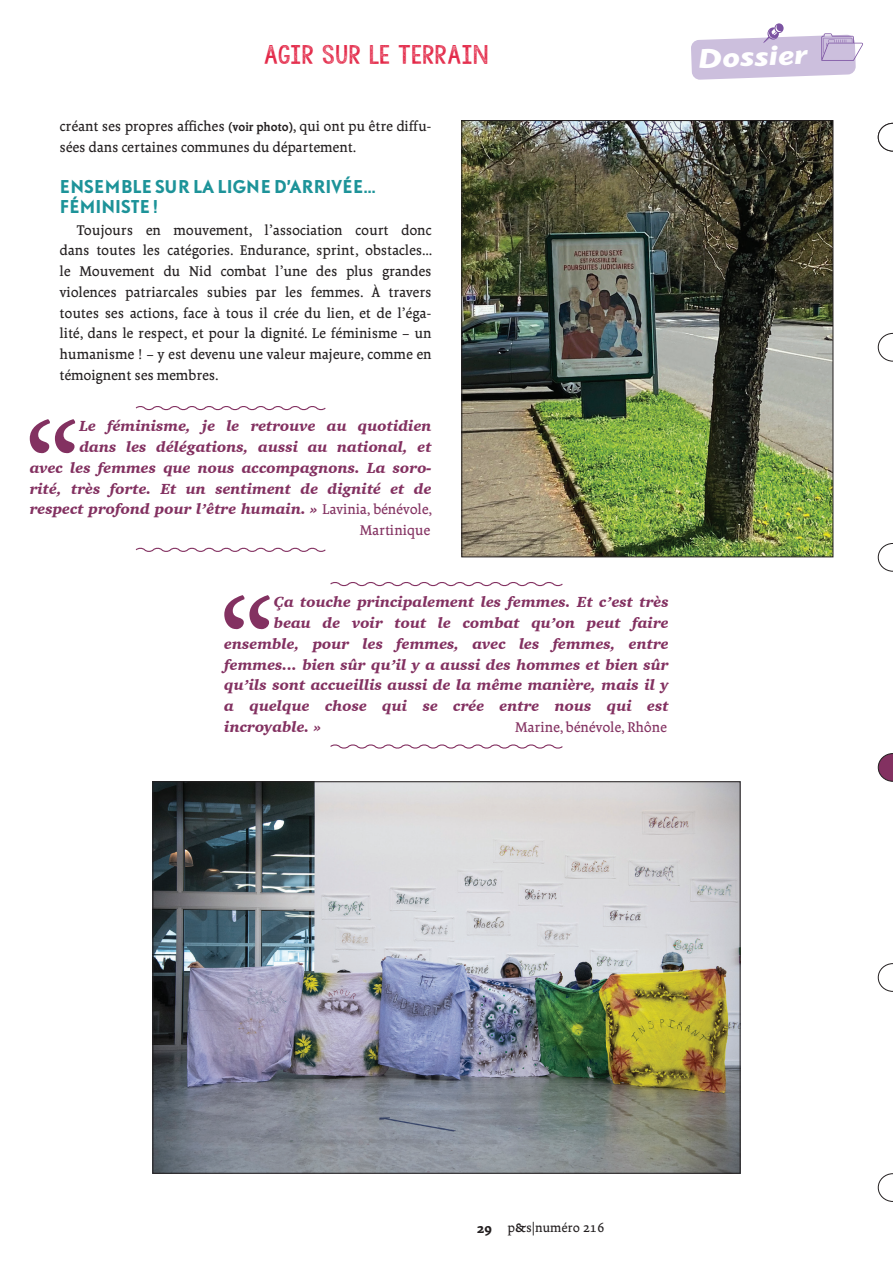
<style>
.page{position:relative;width:893px;height:1263px;background:#fff}
.page>*{position:absolute;margin:0;border:0;box-sizing:border-box;transform-origin:0 0}
.t1{font:italic 700 28.5px "Today SB";color:#fff;scale:1.2 1}
.t2{font:21px "KG Allof Me";color:#e32747;scale:1.2 1}
.t3{font:700 16.5px/19.8px "DTL Nobel T";color:#1d9399;scale:.95 1}
.t4{font:italic 900 15px/20.7px "Charter";color:#833161;text-align:right}
.t5{font:15px/20.7px "Borges Gris";color:#231f20}
.t6{font:15px "Borges Gris";color:#833161}
.t7{font:13.5px "Borges Gris";color:#231f20}
.s1{font-family:"Borges Negra";font-size:12.75px}
.s2{font-family:"Borges Gris";font-weight:400;font-style:normal}
.s3{font-family:"Borges Super Negra"}
.s4{font-family:"Borges Negra"}
</style>
<div class="page">
<svg style="left:691px;top:23px;width:172px;height:57px"></svg>
<svg style="left:878px;top:963px;width:15px;height:29px"></svg>
<svg style="left:878px;top:123px;width:15px;height:28px"></svg>
<svg style="left:878px;top:333px;width:15px;height:29px"></svg>
<svg style="left:878px;top:1173px;width:15px;height:29px"></svg>
<svg style="left:878px;top:543px;width:15px;height:29px"></svg>
<svg style="left:878px;top:753px;width:15px;height:29px"></svg>
<svg style="left:135px;top:406px;width:191px;height:5px"></svg>
<svg style="left:135px;top:547px;width:191px;height:5px"></svg>
<svg style="left:30px;top:419px;width:45px;height:34px"></svg>
<img style="left:154px;top:783px;width:584px;height:389px">
<img style="left:463px;top:122px;width:368px;height:433px">
<svg style="left:330px;top:582px;width:233px;height:5px"></svg>
<svg style="left:330px;top:744px;width:233px;height:5px"></svg>
<svg style="left:224px;top:595px;width:46px;height:34px"></svg>
<h2 class="t2" style="left:264px;top:41px;width:189px">AGIR SUR LE TERRAIN</h2>
<h1 class="t1" style="left:699px;top:43px;width:93px;rotate:-2deg">Dossier</h1>
<p class="t5" style="left:60px;top:117px;width:374px">créant ses propres affiches <span class="s1">(voir photo)</span>, qui ont pu être diffu&shy;sées dans certaines communes du département.</p>
<p class="t3" style="left:60px;top:176px;width:334px">ENSEMBLE SUR LA LIGNE D’ARRIVÉE...<br>FÉMINISTE !</p>
<p class="t5" style="left:60px;top:221px;width:374px;text-align:justify;text-indent:17px">Toujours en mouvement, l’association court donc dans toutes les catégories. Endurance, sprint, obstacles... le Mouvement du Nid combat l’une des plus grandes violences patriarcales subies par les femmes. À travers toutes ses actions, face à tous il crée du lien, et de l’éga&shy;lité, dans le respect, et pour la dignité. Le féminisme – un humanisme ! – y est devenu une valeur majeure, comme en témoignent ses membres.</p>
<p class="t4" style="left:30px;top:416px;width:404px">Le féminisme, je le retrouve au quotidien<br>dans les délégations, aussi au national, et<br>avec les femmes que nous accompagnons. La soro&shy;rité, très forte. Et un sentiment de dignité et de respect profond pour l’être humain. » <span class="s2">Lavinia, bénévole,</span></p>
<p class="t6" style="left:359px;top:524px;width:72px">Martinique</p>
<p class="t4" style="left:274px;top:591px;width:396px">Ça touche principalement les femmes. Et c’est très</p>
<p class="t4" style="left:274px;top:612px;width:396px">beau de voir tout le combat qu’on peut faire</p>
<p class="t4" style="left:224px;top:633px;width:446px">ensemble, pour les femmes, avec les femmes, entre</p>
<p class="t4" style="left:224px;top:654px;width:446px">femmes... bien sûr qu’il y a aussi des hommes et bien sûr</p>
<p class="t4" style="left:224px;top:674px;width:446px">qu’ils sont accueillis aussi de la même manière, mais il y</p>
<p class="t4" style="left:224px;top:695px;width:446px">a quelque chose qui se crée entre nous qui est</p>
<p class="t4" style="left:224px;top:716px;width:98px">incroyable. »</p>
<p class="t6" style="left:515px;top:721px;width:153px">Marine, bénévole, Rhône</p>
<p class="t7" style="left:477px;top:1222px;width:129px"><span class="s3">29</span> p<span class="s4">&amp;</span>s|numéro 216</p>
</div>
